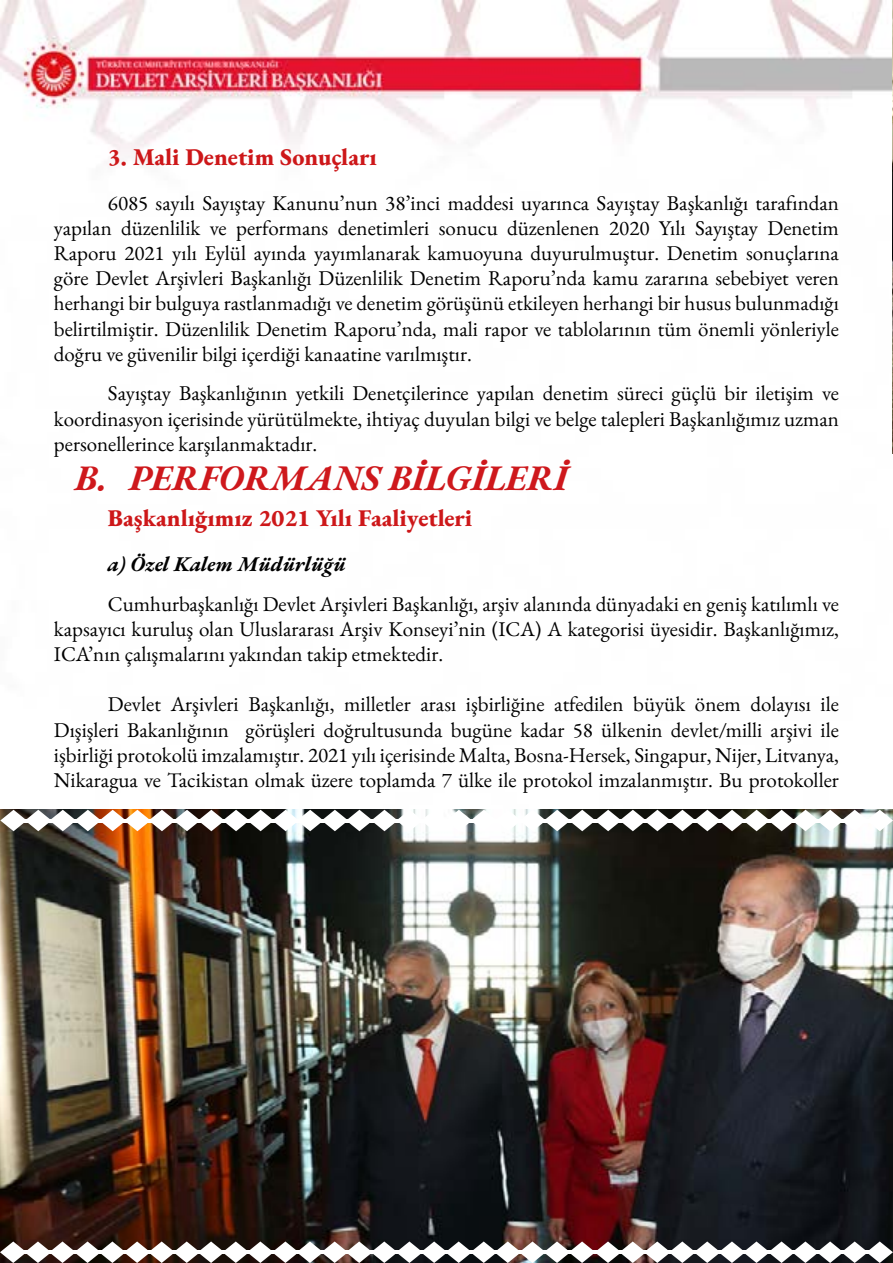
<style>
.page{position:relative;width:893px;height:1263px;background:#fff}
.page>*{position:absolute;margin:0;border:0;box-sizing:border-box;transform-origin:0 0}
.t1{font:italic 36px "EB Garamond";color:#ce181c}
.t2{font:800 24px "EB Garamond";color:#cd1719}
.t3{font:21px/25.2px "EB Garamond";color:#000;text-align:justify}
.t4{font:italic 21px "EB Garamond";color:#000}
</style>
<div class="page">
<img style="left:0;top:0;width:893px;height:810px">
<img style="left:892px;top:0;width:1px;height:453px">
<img style="left:0;top:831px;width:893px;height:410px">
<img style="left:0;top:810px;width:893px;height:21px">
<svg style="left:0;top:1241px;width:893px;height:22px"></svg>
<p class="t2" style="left:108px;top:141px;width:270px">3. Mali Denetim Sonuçları</p>
<p class="t3" style="left:54px;top:190px;width:786px;text-indent:54px">6085 sayılı Sayıştay Kanunu’nun 38’inci maddesi uyarınca Sayıştay Başkanlığı tarafından yapılan düzenlilik ve performans denetimleri sonucu düzenlenen 2020 Yılı Sayıştay Denetim Raporu 2021 yılı Eylül ayında yayımlanarak kamuoyuna duyurulmuştur. Denetim sonuçlarına göre Devlet Arşivleri Başkanlığı Düzenlilik Denetim Raporu’nda kamu zararına sebebiyet veren herhangi bir bulguya rastlanmadığı ve denetim görüşünü etkileyen herhangi bir husus bulunmadığı belirtilmiştir. Düzenlilik Denetim Raporu’nda, mali rapor ve tablolarının tüm önemli yönleriyle doğru ve güvenilir bilgi içerdiği kanaatine varılmıştır.</p>
<p class="t3" style="left:54px;top:381px;width:786px;text-indent:54px">Sayıştay Başkanlığının yetkili Denetçilerince yapılan denetim süreci güçlü bir iletişim ve koordinasyon içerisinde yürütülmekte, ihtiyaç duyulan bilgi ve belge talepleri Başkanlığımız uzman personellerince karşılanmaktadır.</p>
<h1 class="t1" style="left:75px;top:454px;width:494px">B. PERFORMANS BİLGİLERİ</h1>
<p class="t2" style="left:108px;top:502px;width:366px">Başkanlığımız 2021 Yılı Faaliyetleri</p>
<p class="t4" style="left:108px;top:550px;width:239px">a) Özel Kalem Müdürlüğü</p>
<p class="t3" style="left:54px;top:591px;width:786px;text-indent:54px">Cumhurbaşkanlığı Devlet Arşivleri Başkanlığı, arşiv alanında dünyadaki en geniş katılımlı ve kapsayıcı kuruluş olan Uluslararası Arşiv Konseyi’nin (ICA) A kategorisi üyesidir. Başkanlığımız, ICA’nın çalışmalarını yakından takip etmektedir.</p>
<p class="t3" style="left:54px;top:692px;width:786px;text-indent:54px">Devlet Arşivleri Başkanlığı, milletler arası işbirliğine atfedilen büyük önem dolayısı ile Dışişleri Bakanlığının görüşleri doğrultusunda bugüne kadar 58 ülkenin devlet/milli arşivi ile işbirliği protokolü imzalamıştır. 2021 yılı içerisinde Malta, Bosna-Hersek, Singapur, Nijer, Litvanya, Nikaragua ve Tacikistan olmak üzere toplamda 7 ülke ile protokol imzalanmıştır. Bu protokoller</p>
</div>
